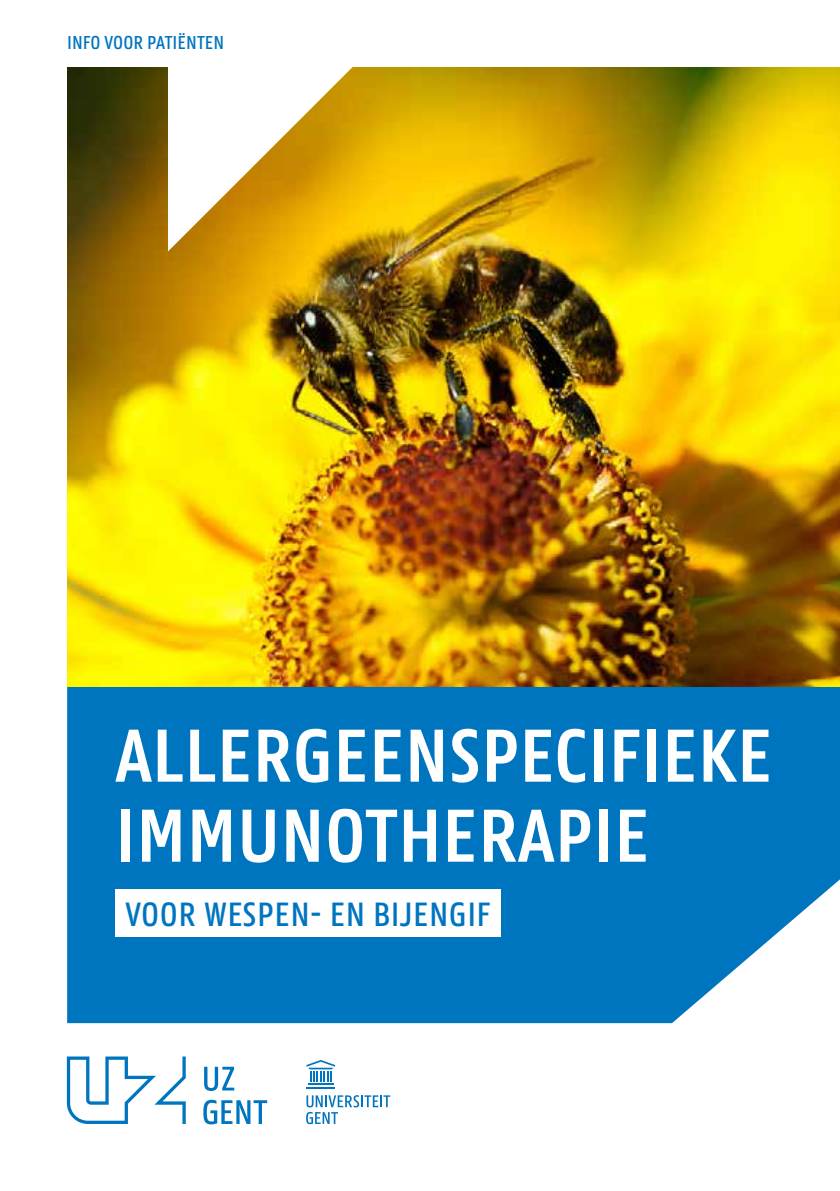
<style>
.page{position:relative;width:840px;height:1191px;background:#fff}
.page>*{position:absolute;margin:0;border:0;box-sizing:border-box;transform-origin:0 0}
.t1{font:600 80px/80px "U Gent Panno Text";letter-spacing:-.005em;color:#fff}
.t2{font:500 36px "U Gent Panno Text";letter-spacing:.01em;color:#0075bf}
.t3{font:500 20px "U Gent Panno Text";color:#0075bf}
</style>
<div class="page">
<svg style="left:306px;top:1060px;width:29px;height:28px"></svg>
<svg style="left:306px;top:1095px;width:84px;height:29px"></svg>
<svg style="left:67px;top:1056px;width:119px;height:68px"></svg>
<svg style="left:204px;top:1066px;width:30px;height:25px"></svg>
<svg style="left:203px;top:1099px;width:64px;height:25px"></svg>
<img style="left:67px;top:67px;width:772px;height:620px">
<div style="left:67px;top:687px;width:772px;height:336px;background:#0075bf"></div>
<svg style="left:168px;top:67px;width:185px;height:184px"></svg>
<div style="left:115px;top:889px;width:385px;height:47px;background:#fff"></div>
<p class="t3" style="left:67px;top:31px;width:159px">INFO VOOR PATIËNTEN</p>
<p class="t1" style="left:115px;top:714px;width:658px">ALLERGEENSPECIFIEKE<br>IMMUNOTHERAPIE</p>
<p class="t2" style="left:125px;top:893px;width:367px">VOOR WESPEN- EN BIJENGIF</p>
</div>
